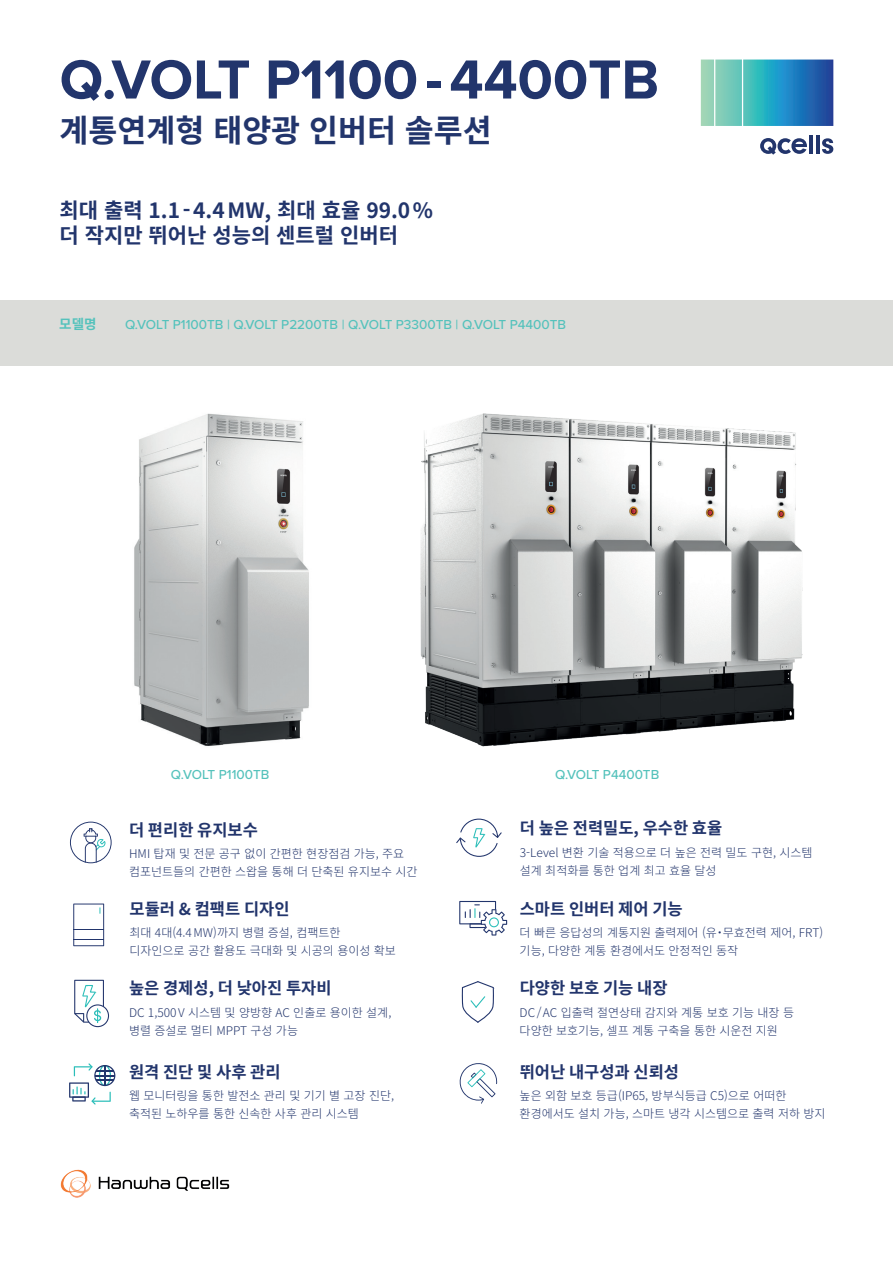
<style>
.page{position:relative;width:893px;height:1263px;background:#fff}
.page>*{position:absolute;margin:0;border:0;box-sizing:border-box;transform-origin:0 0}
.t1{font:700 57px "Proxima Nova";color:#22356c}
.t2{font:700 31.5px "Noto Sans CJ Kkr";color:#22356c}
.t3{font:700 21px/25.2px "Noto Sans CJ Kkr";color:#22356c}
.t4{font:700 16.5px "Noto Sans CJ Kkr";color:#22356c}
.t5{font:500 13.5px "Proxima Nova";color:#55c2bc}
.t6{font:700 13.5px "Noto Sans KR";color:#55c2bc}
.t7{font:300 12px/18px "Noto Sans CJ Kkr";color:#22356c}
</style>
<div class="page">
<hr style="left:809px;top:135px;width:4px;height:18px;background:#22356c">
<hr style="left:816px;top:135px;width:4px;height:18px;background:#22356c">
<svg style="left:822px;top:138px;width:11px;height:16px"></svg>
<svg style="left:760px;top:138px;width:47px;height:17px"></svg>
<svg style="left:701px;top:60px;width:132px;height:66px;background:#449fb9"></svg>
<div style="left:0;top:300px;width:893px;height:66px;background:#dbdcd9"></div>
<svg style="left:462px;top:981px;width:32px;height:42px"></svg>
<img style="left:60px;top:1169px;width:170px;height:28px">
<img style="left:134px;top:413px;width:175px;height:333px">
<img style="left:420px;top:413px;width:383px;height:334px">
<svg style="left:70px;top:822px;width:42px;height:41px"></svg>
<svg style="left:459px;top:1063px;width:38px;height:41px"></svg>
<svg style="left:69px;top:1063px;width:46px;height:41px"></svg>
<svg style="left:456px;top:819px;width:46px;height:38px"></svg>
<svg style="left:459px;top:901px;width:48px;height:34px"></svg>
<svg style="left:73px;top:903px;width:31px;height:43px"></svg>
<svg style="left:74px;top:980px;width:35px;height:47px"></svg>
<h1 class="t1" style="left:60px;top:37px;width:601px">Q.VOLT P1100 - 4400TB</h1>
<h2 class="t2" style="left:60px;top:112px;width:434px">계통연계형 태양광 인버터 솔루션</h2>
<h3 class="t3" style="left:60px;top:198px;width:375px">최대 출력 1.1-4.4MW, 최대 효율 99.0% 더 작지만 뛰어난 성능의 센트럴 인버터</h3>
<p class="t6" style="left:59px;top:317px;width:39px">모델명</p>
<p class="t5" style="left:125px;top:314px;width:443px">Q.VOLT P1100TB | Q.VOLT P2200TB | Q.VOLT P3300TB | Q.VOLT P4400TB</p>
<p class="t5" style="left:171px;top:764px;width:100px">Q.VOLT P1100TB</p>
<p class="t5" style="left:555px;top:764px;width:106px">Q.VOLT P4400TB</p>
<h3 class="t4" style="left:129px;top:821px;width:130px">더 편리한 유지보수</h3>
<h3 class="t4" style="left:520px;top:819px;width:204px">더 높은 전력밀도, 우수한 효율</h3>
<p class="t7" style="left:129px;top:845px;width:290px">HMI 탑재 및 전문 공구 없이 간편한 현장점검 가능, 주요 컴포넌트들의 간편한 스왑을 통해 더 단축된 유지보수 시간</p>
<p class="t7" style="left:520px;top:843px;width:294px">3-Level 변환 기술 적용으로 더 높은 전력 밀도 구현, 시스템 설계 최적화를 통한 업계 최고 효율 달성</p>
<h3 class="t4" style="left:129px;top:899px;width:162px">모듈러 &amp; 컴팩트 디자인</h3>
<p class="t7" style="left:129px;top:924px;width:268px">최대 4대(4.4MW)까지 병렬 증설, 컴팩트한 디자인으로 공간 활용도 극대화 및 시공의 용이성 확보</p>
<h3 class="t4" style="left:520px;top:899px;width:165px">스마트 인버터 제어 기능</h3>
<p class="t7" style="left:520px;top:924px;width:305px">더 빠른 응답성의 계통지원 출력제어 (유˙무효전력 제어, FRT) 기능, 다양한 계통 환경에서도 안정적인 동작</p>
<h3 class="t4" style="left:129px;top:979px;width:204px">높은 경제성, 더 낮아진 투자비</h3>
<h3 class="t4" style="left:520px;top:979px;width:149px">다양한 보호 기능 내장</h3>
<p class="t7" style="left:129px;top:1004px;width:264px">DC 1,500V 시스템 및 양방향 AC 인출로 용이한 설계, 병렬 증설로 멀티 MPPT 구성 가능</p>
<p class="t7" style="left:520px;top:1004px;width:276px">DC/AC 입출력 절연상태 감지와 계통 보호 기능 내장 등 다양한 보호기능, 셀프 계통 구축을 통한 시운전 지원</p>
<h3 class="t4" style="left:129px;top:1062px;width:153px">원격 진단 및 사후 관리</h3>
<h3 class="t4" style="left:520px;top:1062px;width:161px">뛰어난 내구성과 신뢰성</h3>
<p class="t7" style="left:129px;top:1087px;width:267px">웹 모니터링을 통한 발전소 관리 및 기기 별 고장 진단, 축적된 노하우를 통한 신속한 사후 관리 시스템</p>
<p class="t7" style="left:520px;top:1086px;width:307px">높은 외함 보호 등급(IP65, 방부식등급 C5)으로 어떠한 환경에서도 설치 가능, 스마트 냉각 시스템으로 출력 저하 방지</p>
</div>
